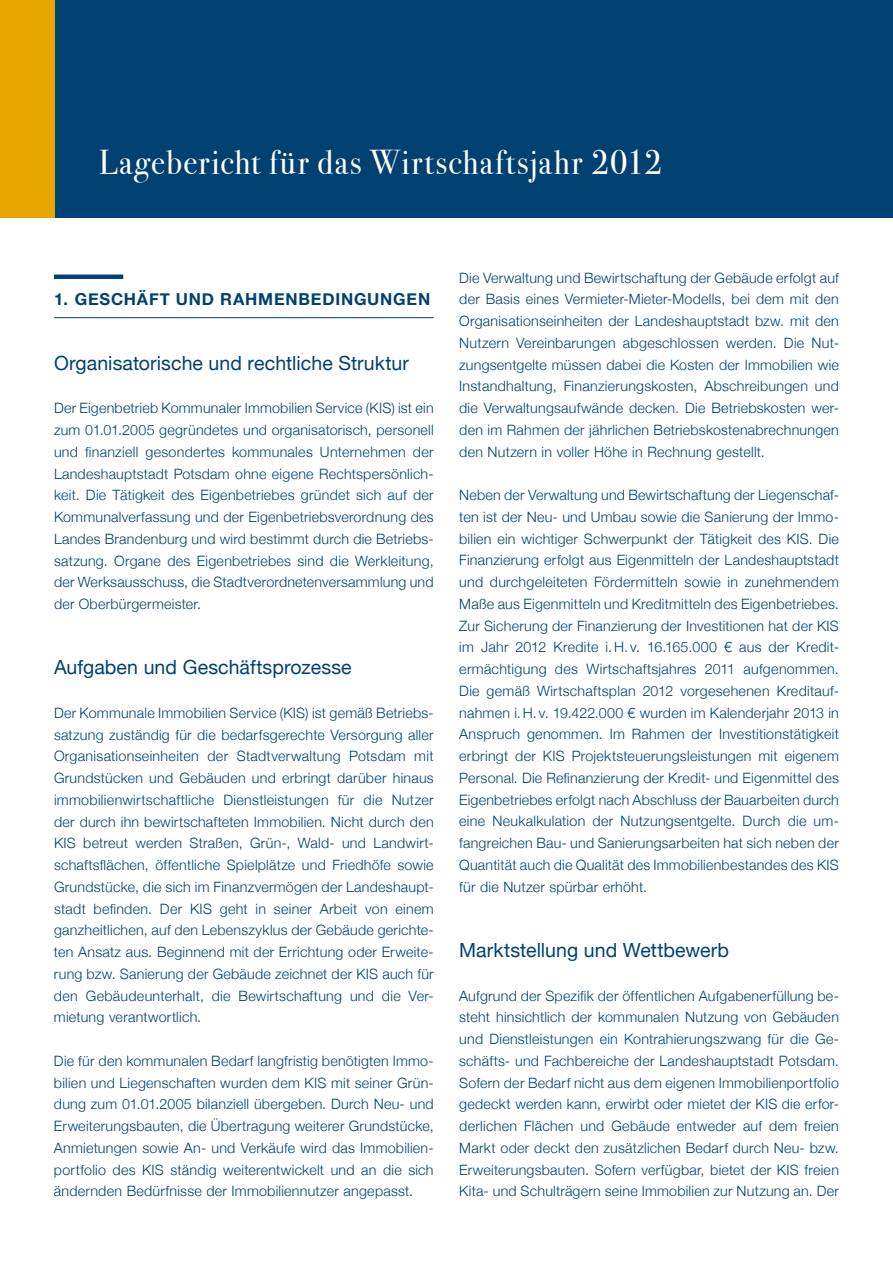
<style>
.page{position:relative;width:893px;height:1263px;background:#fff}
.page>*{position:absolute;margin:0;border:0;box-sizing:border-box;transform-origin:0 0}
.t1{font:34.5px "Bodoni Svty Two ITCTT Book";letter-spacing:.045em;color:#fff;scale:.95 1}
.t2{font:19.5px "Helvetica Neue";letter-spacing:.005em;color:#004171}
.t3{font:700 16.5px "Helvetica Neue";letter-spacing:.045em;color:#004171}
.t4{font:300 14.25px/21.8px "Helvetica Neue";letter-spacing:.02em;color:#004171;text-align:justify}
</style>
<div class="page">
<div style="left:54px;top:0;width:839px;height:218px;background:#004171"></div>
<div style="left:0;top:0;width:54px;height:217px;background:#e6a500"></div>
<div style="left:54px;top:274px;width:69px;height:5px;background:#004171"></div>
<hr style="left:54px;top:317px;width:380px;height:1px;background:#004171">
<h1 class="t1" style="left:99px;top:134px;width:594px">Lagebericht für das Wirtschaftsjahr 2012</h1>
<p class="t3" style="left:54px;top:288px;width:378px">1. GESCHÄFT UND RAHMENBEDINGUNGEN</p>
<h2 class="t2" style="left:54px;top:351px;width:356px">Organisatorische und rechtliche Struktur</h2>
<p class="t4" style="left:54px;top:397px;width:381px">Der Eigenbetrieb Kommunaler Immobilien Service (KIS) ist ein zum 01.01.2005 gegründetes und organisatorisch, personell und finanziell gesondertes kommunales Unternehmen der Landeshauptstadt Potsdam ohne eigene Rechtspersönlich&shy;keit. Die Tätigkeit des Eigenbetriebes gründet sich auf der Kommunalverfassung und der Eigenbetriebsverordnung des Landes Brandenburg und wird bestimmt durch die Betriebs&shy;satzung. Organe des Eigenbetriebes sind die Werkleitung, der Werksausschuss, die Stadtverordnetenversammlung und der Oberbürgermeister.</p>
<h2 class="t2" style="left:54px;top:656px;width:299px">Aufgaben und Geschäftsprozesse</h2>
<p class="t4" style="left:54px;top:702px;width:381px;text-align:left">Der Kommunale Immobilien Service (KIS) ist gemäß Betriebs&shy;satzung zuständig für die bedarfsgerechte Versorgung aller Organisationseinheiten der Stadtverwaltung Potsdam mit Grundstücken und Gebäuden und erbringt darüber hinaus immobilienwirtschaftliche Dienstleistungen für die Nutzer der durch ihn bewirtschafteten Immobilien. Nicht durch den KIS betreut werden Straßen, Grün-, Wald- und Landwirt&shy;schaftsflächen, öffentliche Spielplätze und Friedhöfe sowie Grundstücke, die sich im Finanzvermögen der Landeshaupt&shy;stadt befinden. Der KIS geht in seiner Arbeit von einem ganzheitlichen, auf den Lebenszyklus der Gebäude gerichte&shy;ten Ansatz aus. Beginnend mit der Errichtung oder Erweite&shy;rung bzw. Sanierung der Gebäude zeichnet der KIS auch für den Gebäudeunterhalt, die Bewirtschaftung und die Ver&shy;mietung verantwortlich.</p>
<p class="t4" style="left:54px;top:1049px;width:381px">Die für den kommunalen Bedarf langfristig benötigten Immo&shy;bilien und Liegenschaften wurden dem KIS mit seiner Grün&shy;dung zum 01.01.2005 bilanziell übergeben. Durch Neu- und Erweiterungsbauten, die Übertragung weiterer Grundstücke, Anmietungen sowie An- und Verkäufe wird das Immobilien&shy;portfolio des KIS ständig weiterentwickelt und an die sich ändernden Bedürfnisse der Immobiliennutzer angepasst.</p>
<p class="t4" style="left:459px;top:266px;width:381px">Die Verwaltung und Bewirtschaftung der Gebäude erfolgt auf der Basis eines Vermieter-Mieter-Modells, bei dem mit den Organisationseinheiten der Landeshauptstadt bzw. mit den Nutzern Vereinbarungen abgeschlossen werden. Die Nut&shy;zungsentgelte müssen dabei die Kosten der Immobilien wie Instandhaltung, Finanzierungskosten, Abschreibungen und die Verwaltungsaufwände decken. Die Betriebskosten wer&shy;den im Rahmen der jährlichen Betriebskostenabrechnungen den Nutzern in voller Höhe in Rechnung gestellt.</p>
<p class="t4" style="left:459px;top:484px;width:381px;text-align:left">Neben der Verwaltung und Bewirtschaftung der Liegenschaf&shy;ten ist der Neu- und Umbau sowie die Sanierung der Immo&shy;bilien ein wichtiger Schwerpunkt der Tätigkeit des KIS. Die Finanzierung erfolgt aus Eigenmitteln der Landeshauptstadt und durchgeleiteten Fördermitteln sowie in zunehmendem Maße aus Eigenmitteln und Kreditmitteln des Eigenbetriebes.<br>Zur Sicherung der Finanzierung der Investitionen hat der KIS im Jahr 2012 Kredite i. H. v. 16.165.000 € aus der Kredit&shy;ermächtigung des Wirtschaftsjahres 2011 aufgenommen.<br>Die gemäß Wirtschaftsplan 2012 vorgesehenen Kreditauf&shy;nahmen i. H. v. 19.422.000 € wurden im Kalenderjahr 2013 in Anspruch genommen. Im Rahmen der Investitionstätigkeit erbringt der KIS Projektsteuerungsleistungen mit eigenem Personal. Die Refinanzierung der Kredit- und Eigenmittel des Eigenbetriebes erfolgt nach Abschluss der Bauarbeiten durch eine Neukalkulation der Nutzungsentgelte. Durch die um&shy;fangreichen Bau- und Sanierungsarbeiten hat sich neben der Quantität auch die Qualität des Immobilienbestandes des KIS für die Nutzer spürbar erhöht.</p>
<h2 class="t2" style="left:459px;top:938px;width:271px">Marktstellung und Wettbewerb</h2>
<p class="t4" style="left:459px;top:984px;width:381px">Aufgrund der Spezifik der öffentlichen Aufgabenerfüllung be&shy;steht hinsichtlich der kommunalen Nutzung von Gebäuden und Dienstleistungen ein Kontrahierungszwang für die Ge&shy;schäfts- und Fachbereiche der Landeshauptstadt Potsdam.<br>Sofern der Bedarf nicht aus dem eigenen Immobilienportfolio gedeckt werden kann, erwirbt oder mietet der KIS die erfor&shy;derlichen Flächen und Gebäude entweder auf dem freien Markt oder deckt den zusätzlichen Bedarf durch Neu- bzw.<br>Erweiterungsbauten. Sofern verfügbar, bietet der KIS freien Kita- und Schulträgern seine Immobilien zur Nutzung an. Der</p>
</div>
